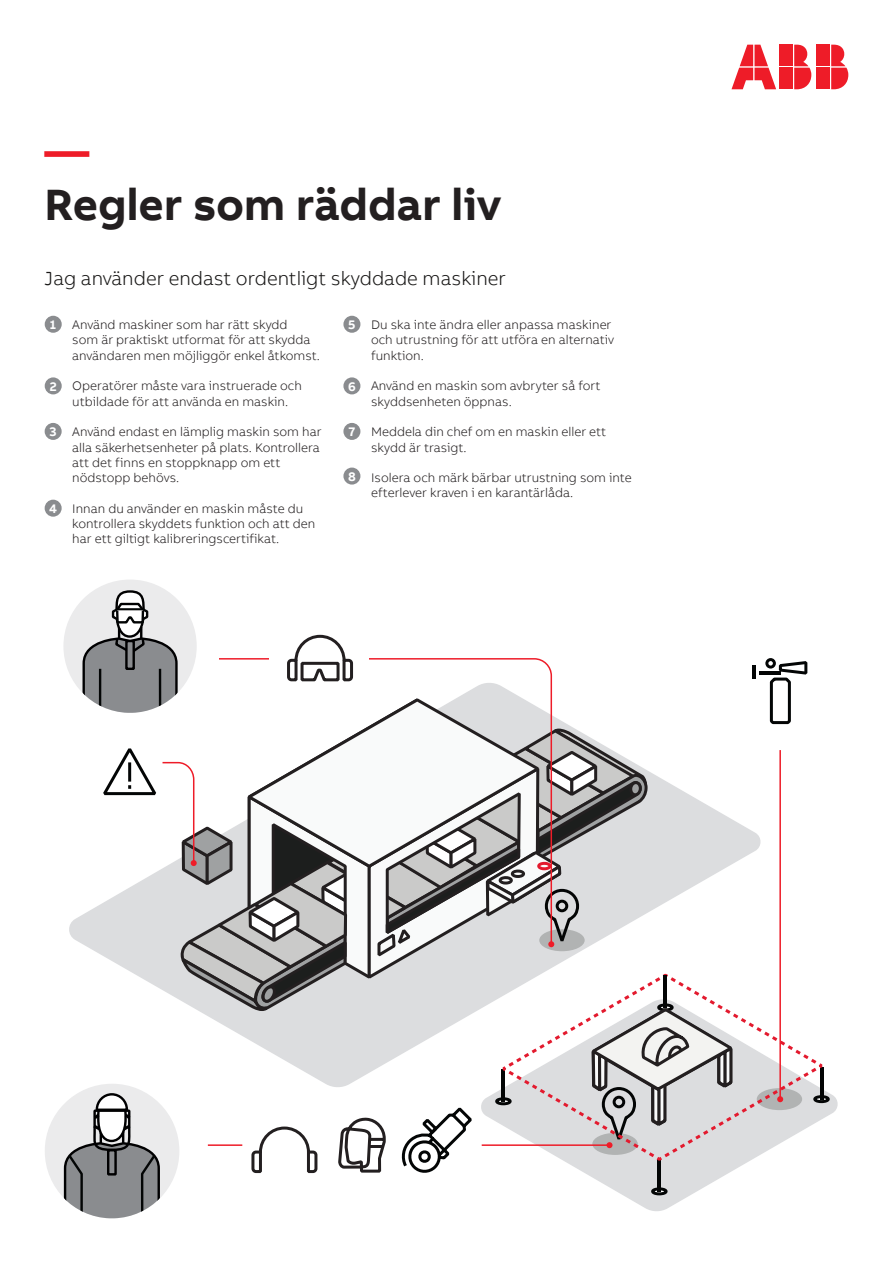
<style>
.page{position:relative;width:893px;height:1263px;background:#fff}
.page>*{position:absolute;margin:0;border:0;box-sizing:border-box;transform-origin:0 0}
.Headline_M_30pt_36pt{font:700 45px "AB Bvoice";color:#231f20}
.Headline_M_30pt_36pt-2{font:700 45px "AB Bvoice";color:#ee1c28}
.t1{font:300 19.5px "AB Bvoice";color:#181716}
.Default{font:300 12.75px/15.3px "AB Bvoice";color:#231f20}
.copy_8_5{font:300 12.75px/15.3px "AB Bvoice";color:#231f20}
.copy_8_5-2{font:700 12.75px "AB Bvoice";color:#fff}
</style>
<div class="page">
<div style="left:817px;top:45px;width:13px;height:21px;background:#ee1c28"></div>
<div style="left:817px;top:68px;width:13px;height:21px;background:#ee1c28"></div>
<svg style="left:831px;top:45px;width:17px;height:44px"></svg>
<svg style="left:731px;top:45px;width:45px;height:44px"></svg>
<div style="left:780px;top:45px;width:13px;height:21px;background:#ee1c28"></div>
<div style="left:780px;top:68px;width:13px;height:21px;background:#ee1c28"></div>
<svg style="left:794px;top:45px;width:17px;height:44px"></svg>
<div style="left:45px;top:1084px;width:134px;height:134px;background:#ebebec;border-radius:50%"></div>
<div style="left:45px;top:316px;width:17px;height:17px;background:#8a8c8f;border-radius:50%"></div>
<div style="left:45px;top:377px;width:17px;height:17px;background:#8a8c8f;border-radius:50%"></div>
<div style="left:45px;top:423px;width:17px;height:17px;background:#8a8c8f;border-radius:50%"></div>
<div style="left:343px;top:377px;width:17px;height:17px;background:#8a8c8f;border-radius:50%"></div>
<div style="left:343px;top:423px;width:17px;height:17px;background:#8a8c8f;border-radius:50%"></div>
<div style="left:343px;top:468px;width:17px;height:17px;background:#8a8c8f;border-radius:50%"></div>
<div style="left:45px;top:500px;width:17px;height:17px;background:#8a8c8f;border-radius:50%"></div>
<div style="left:343px;top:316px;width:17px;height:17px;background:#8a8c8f;border-radius:50%"></div>
<svg style="left:63px;top:580px;width:767px;height:638px"></svg>
<p class="Headline_M_30pt_36pt-2" style="left:45px;top:123px;width:46px">—</p>
<p class="Headline_M_30pt_36pt" style="left:45px;top:177px;width:458px">Regler som räddar liv</p>
<p class="t1" style="left:45px;top:267px;width:463px">Jag använder endast ordentligt skyddade maskiner</p>
<p class="copy_8_5-2" style="left:50px;top:316px;width:8px">1</p>
<p class="copy_8_5-2" style="left:50px;top:378px;width:9px">2</p>
<p class="copy_8_5-2" style="left:50px;top:424px;width:8px">3</p>
<p class="copy_8_5-2" style="left:49px;top:500px;width:9px">4</p>
<p class="Default" style="left:72px;top:317px;width:249px">Använd maskiner som har rätt skydd<br>som är praktiskt utformat för att skydda användaren men möjliggör enkel åtkomst.</p>
<p class="Default" style="left:72px;top:378px;width:231px">Operatörer måste vara instruerade och utbildade för att använda en maskin.</p>
<p class="Default" style="left:72px;top:424px;width:251px">Använd endast en lämplig maskin som har alla säkerhetsenheter på plats. Kontrollera att det finns en stoppknapp om ett nödstopp behövs.</p>
<p class="Default" style="left:72px;top:501px;width:244px">Innan du använder en maskin måste du kontrollera skyddets funktion och att den har ett giltigt kalibreringscertifikat.</p>
<p class="copy_8_5-2" style="left:348px;top:316px;width:9px">5</p>
<p class="copy_8_5-2" style="left:348px;top:378px;width:9px">6</p>
<p class="copy_8_5-2" style="left:349px;top:424px;width:8px">7</p>
<p class="copy_8_5-2" style="left:348px;top:468px;width:9px">8</p>
<p class="copy_8_5" style="left:371px;top:317px;width:244px">Du ska inte ändra eller anpassa maskiner och utrustning för att utföra en alternativ funktion.</p>
<p class="Default" style="left:371px;top:378px;width:231px">Använd en maskin som avbryter så fort skyddsenheten öppnas.</p>
<p class="Default" style="left:371px;top:424px;width:237px">Meddela din chef om en maskin eller ett skydd är trasigt.</p>
<p class="Default" style="left:371px;top:470px;width:262px">Isolera och märk bärbar utrustning som inte efterlever kraven i en karantärlåda.</p>
</div>
